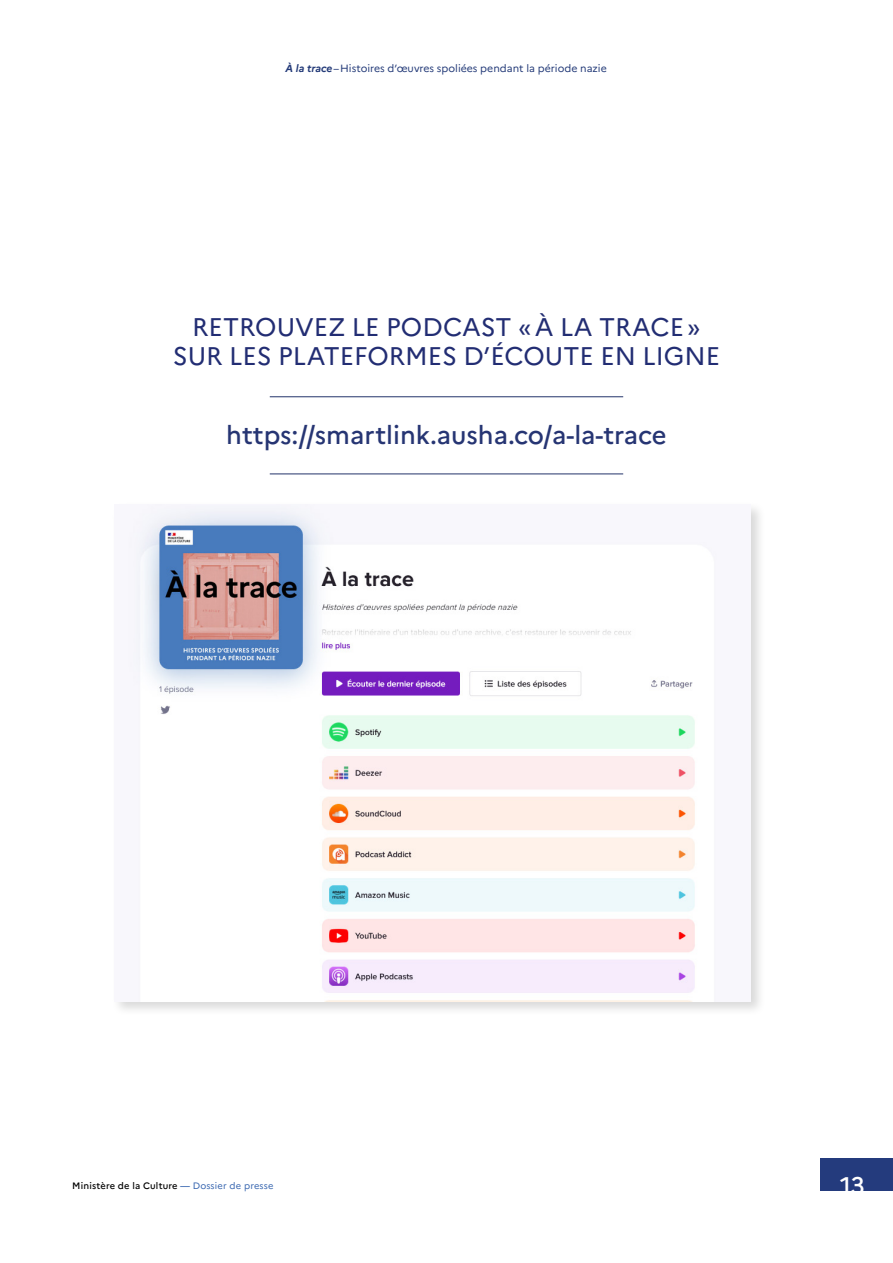
<style>
.page{position:relative;width:893px;height:1263px;background:#fff}
.page>*{position:absolute;margin:0;border:0;box-sizing:border-box;transform-origin:0 0}
.t1{font:25.5px/28.5px "Marianne";color:#222d73;text-align:center}
.t2{font:500 25.5px "Marianne";color:#263573}
.t3{font:500 24px "Marianne";color:#fff}
.t4{font:10.5px "Marianne";color:#233a78}
.t5{font:500 9.3px "Marianne";letter-spacing:.02em;color:#000}
.s1{font-weight:700;font-style:italic}
.s2{color:#3866b0}
.s3{font-weight:400;color:#3866b0}
</style>
<div class="page">
<div style="left:821px;top:1158px;width:72px;height:33px;background:#243b7d"></div>
<hr style="left:270px;top:396px;width:353px;height:1px;background:#23336a">
<hr style="left:270px;top:474px;width:353px;height:1px;background:#23336a">
<div style="left:111px;top:501px;width:655px;height:515px;background:#000;opacity:.15"></div>
<img style="left:114px;top:504px;width:637px;height:497px">
<p class="t4" style="left:285px;top:62px;width:323px"><span class="s1">À la trace</span>–Histoires d’œuvres spoliées pendant la période nazie</p>
<p class="t1" style="left:173px;top:313px;width:549px">RETROUVEZ LE PODCAST «À LA TRACE»<br>SUR LES PLATEFORMES D’ÉCOUTE EN LIGNE</p>
<p class="t2" style="left:226px;top:420px;width:442px">https://smartlink.ausha.co/a-la-trace</p>
<p class="t5" style="left:72px;top:1180px;width:203px">Ministère de la Culture <span class="s2">—</span> <span class="s3">Dossier de presse</span></p>
<p class="t3" style="left:840px;top:1170px;width:26px">13</p>
</div>
